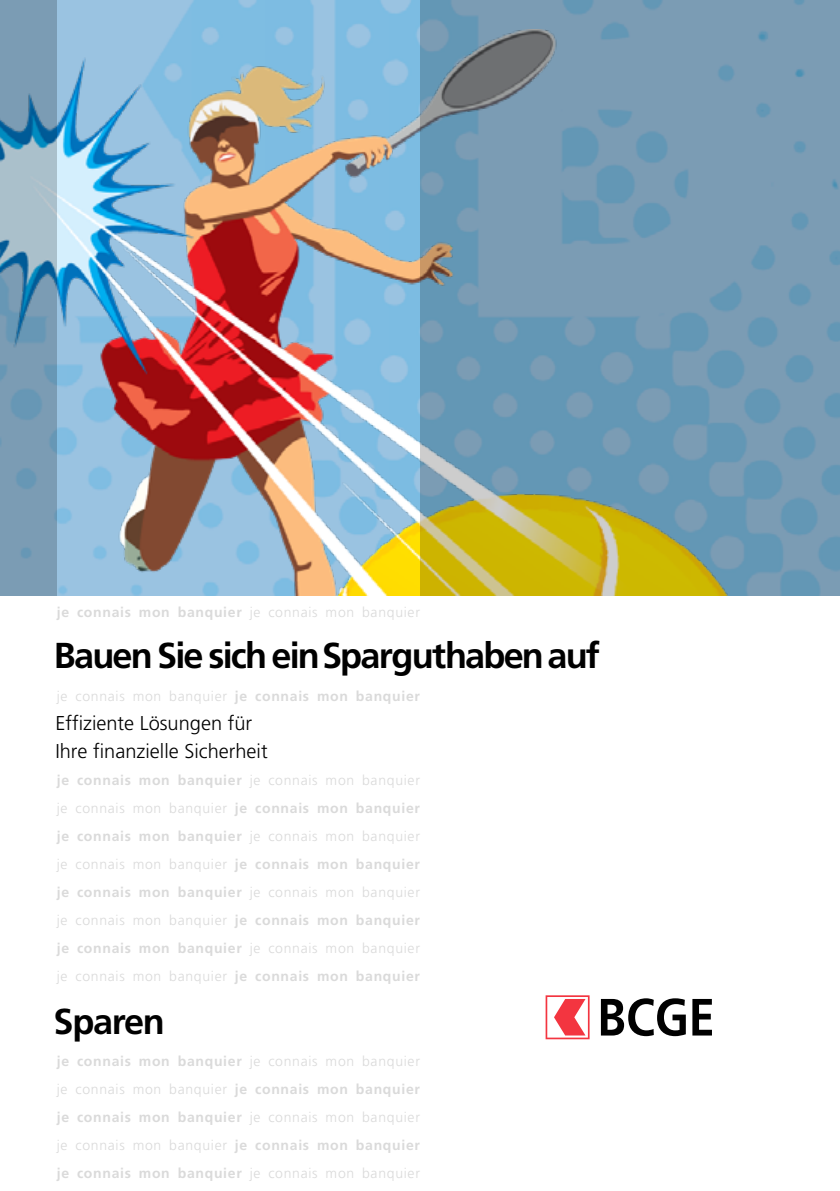
<style>
.page{position:relative;width:840px;height:1191px;background:#fff}
.page>*{position:absolute;margin:0;border:0;box-sizing:border-box;transform-origin:0 0}
.t1{font:700 36px "Frutiger LT Std";letter-spacing:-.05em;color:#000}
.t2{font:300 20px/28px "Frutiger LT Std";color:#000}
.t3{font:700 14px/28px "Frutiger LT Std";letter-spacing:.05em;color:#dadada;text-align:justify}
.t4{font:300 14px "Frutiger LT Std";letter-spacing:.05em;color:#dadada}
.s1{font-weight:300}
.s2{font-weight:700}
</style>
<div class="page">
<img style="left:57px;top:0;width:363px;height:30px">
<img style="left:57px;top:30px;width:363px;height:565px">
<svg style="left:420px;top:0;width:419px;height:595px;fill:#7b9cb4"></svg>
<svg style="left:0;top:0;width:57px;height:595px;fill:#7b9cb4"></svg>
<svg style="left:545px;top:995px;width:44px;height:44px"></svg>
<svg style="left:600px;top:998px;width:85px;height:38px"></svg>
<svg style="left:692px;top:999px;width:19px;height:36px"></svg>
<p class="t3" style="left:57px;top:598px;width:364px">je connais mon banquier <span class="s1">je connais mon banquier</span></p>
<h1 class="t1" style="left:54px;top:634px;width:547px">Bauen Sie sich ein Sparguthaben auf</h1>
<p class="t4" style="left:57px;top:688px;width:364px">je connais mon banquier <span class="s2">je connais mon banquier</span></p>
<h2 class="t2" style="left:55px;top:709px;width:214px">Effiziente Lösungen für<br>Ihre finanzielle Sicherheit</h2>
<p class="t3" style="left:57px;top:766px;width:364px">je connais mon banquier <span class="s1">je connais mon banquier je connais mon banquier</span> je connais mon banquier je connais mon banquier <span class="s1">je connais mon banquier je connais mon banquier</span> je connais mon banquier je connais mon banquier <span class="s1">je connais mon banquier je connais mon banquier</span> je connais mon banquier je connais mon banquier <span class="s1">je connais mon banquier je connais mon banquier</span> je connais mon banquier</p>
<h1 class="t1" style="left:54px;top:1000px;width:113px">Sparen</h1>
<p class="t3" style="left:57px;top:1046px;width:364px">je connais mon banquier <span class="s1">je connais mon banquier je connais mon banquier</span> je connais mon banquier je connais mon banquier <span class="s1">je connais mon banquier je connais mon banquier</span> je connais mon banquier je connais mon banquier <span class="s1">je connais mon banquier</span></p>
</div>
